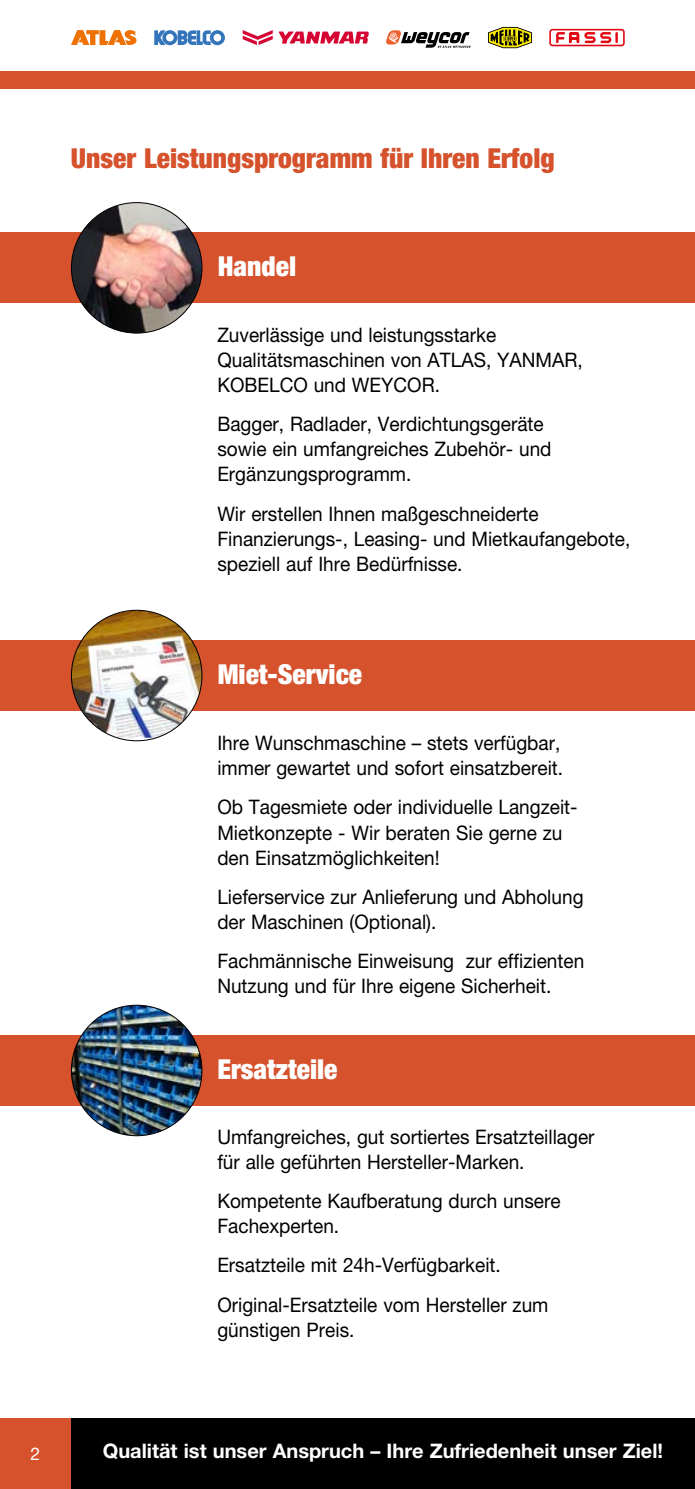
<style>
.page{position:relative;width:695px;height:1489px;background:#fff}
.page>*{position:absolute;margin:0;border:0;box-sizing:border-box;transform-origin:0 0}
.t1{font:900 condensed 27.5px "Helvetica Neue LT Pro";color:#d5522c}
.t2{font:900 condensed 27.5px "Helvetica Neue LT Pro";color:#fff}
.t3{font:20px/25px "Helvetica Neue LT Pro";color:#000;scale:.95 1}
.t4{font:700 20px "Helvetica Neue LT Pro";color:#fff}
.t5{font:17.5px "Helvetica Neue LT Pro";color:#fff}
</style>
<div class="page">
<div style="left:0;top:1417px;width:694px;height:71px;background:#000"></div>
<div style="left:0;top:1417px;width:71px;height:71px;background:#d5522c"></div>
<div style="left:0;top:1034px;width:694px;height:71px;background:#d5522c"></div>
<div style="left:0;top:71px;width:694px;height:18px;background:#d5522c"></div>
<div style="left:0;top:232px;width:694px;height:71px;background:#d5522c"></div>
<img style="left:71px;top:202px;width:131px;height:131px;border-radius:65px">
<div style="left:0;top:640px;width:694px;height:71px;background:#d5522c"></div>
<img style="left:71px;top:611px;width:131px;height:126px">
<img style="left:71px;top:1005px;width:131px;height:130px;border-radius:65px">
<svg style="left:71px;top:30px;width:65px;height:15px"></svg>
<svg style="left:154px;top:30px;width:71px;height:15px"></svg>
<svg style="left:243px;top:30px;width:126px;height:15px"></svg>
<svg style="left:386px;top:30px;width:84px;height:18px"></svg>
<svg style="left:488px;top:27px;width:44px;height:21px"></svg>
<svg style="left:549px;top:29px;width:75px;height:17px"></svg>
<h1 class="t1" style="left:71px;top:141px;width:485px">Unser Leistungsprogramm für Ihren Erfolg</h1>
<h1 class="t2" style="left:218px;top:249px;width:80px">Handel</h1>
<p class="t3" style="left:217px;top:322px;width:386px">Zuverlässige und leistungsstarke<br>Qualitätsmaschinen von ATLAS, YANMAR,<br>KOBELCO und WEYCOR.</p>
<p class="t3" style="left:217px;top:411px;width:353px">Bagger, Radlader, Verdichtungsgeräte sowie ein umfangreiches Zubehör- und<br>Ergänzungsprogramm.</p>
<p class="t3" style="left:217px;top:501px;width:436px">Wir erstellen Ihnen maßgeschneiderte<br>Finanzierungs-, Leasing- und Mietkaufangebote, speziell auf Ihre Bedürfnisse.</p>
<h1 class="t2" style="left:218px;top:657px;width:146px">Miet-Service</h1>
<p class="t3" style="left:217px;top:730px;width:365px">Ihre Wunschmaschine – stets verfügbar, immer gewartet und sofort einsatzbereit.</p>
<p class="t3" style="left:217px;top:794px;width:380px">Ob Tagesmiete oder individuelle Langzeit-<br>Mietkonzepte - Wir beraten Sie gerne zu den Einsatzmöglichkeiten!</p>
<p class="t3" style="left:217px;top:883px;width:387px">Lieferservice zur Anlieferung und Abholung der Maschinen (Optional).</p>
<p class="t3" style="left:217px;top:948px;width:387px">Fachmännische Einweisung zur effizienten<br>Nutzung und für Ihre eigene Sicherheit.</p>
<h1 class="t2" style="left:217px;top:1052px;width:122px">Ersatzteile</h1>
<p class="t3" style="left:217px;top:1123px;width:398px">Umfangreiches, gut sortiertes Ersatzteillager für alle geführten Hersteller-Marken.</p>
<p class="t3" style="left:217px;top:1188px;width:363px">Kompetente Kaufberatung durch unsere<br>Fachexperten.</p>
<p class="t3" style="left:217px;top:1245px;width:350px;line-height:39.2px">Ersatzteile mit 24h-Verfügbarkeit.<br>Original-Ersatzteile vom Hersteller zum</p>
<p class="t3" style="left:217px;top:1316px;width:146px">günstigen Preis.</p>
<p class="t5" style="left:31px;top:1442px;width:11px">2</p>
<p class="t4" style="left:103px;top:1437px;width:561px">Qualität ist unser Anspruch – Ihre Zufriedenheit unser Ziel!</p>
</div>
